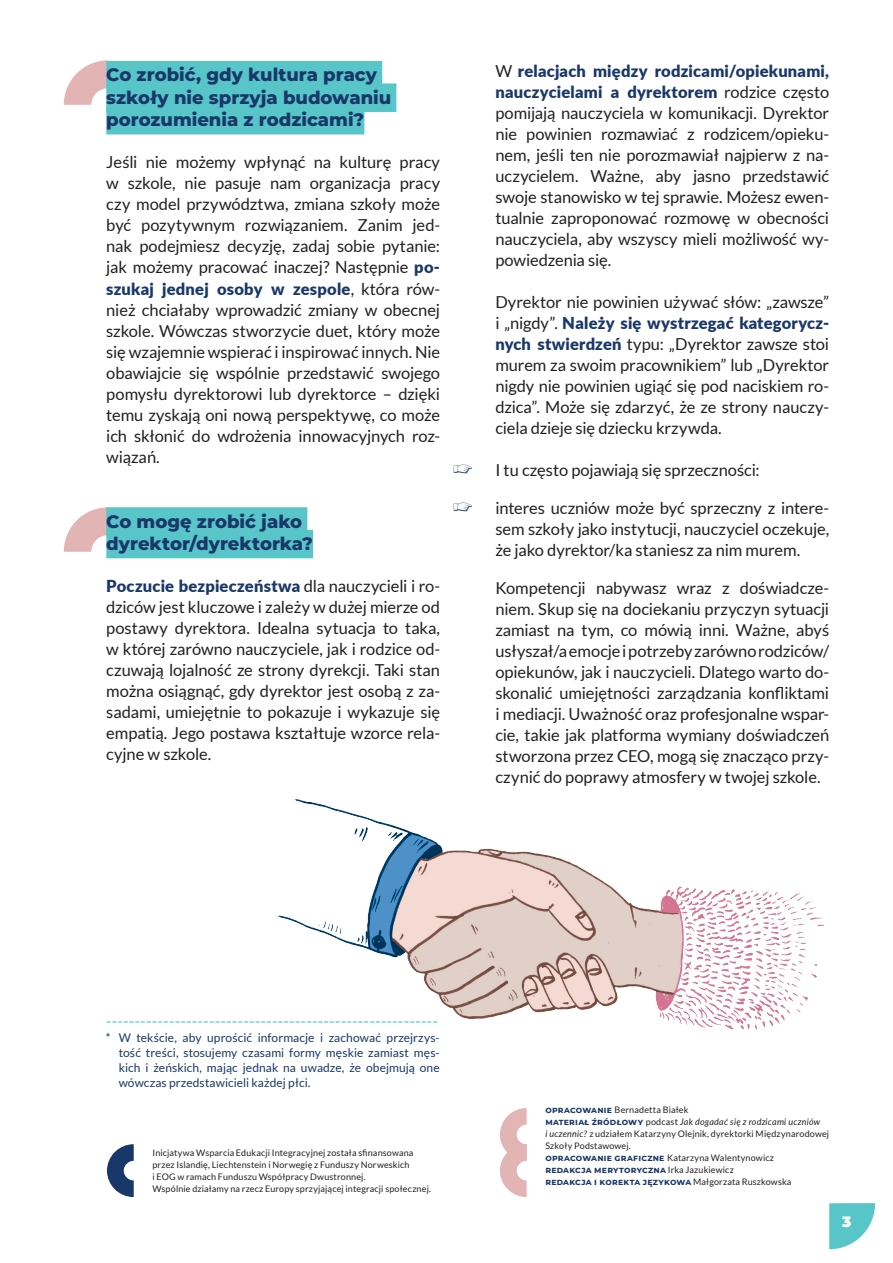
<style>
.page{position:relative;width:893px;height:1263px;background:#fff}
.page>*{position:absolute;margin:0;border:0;box-sizing:border-box;transform-origin:0 0}
.srodtytul{font:800 18px/22.5px "Montserrat";color:#193869}
.body{font:16.5px/21px "Lato";letter-spacing:-.01em;color:#231f20;text-align:justify}
.body-2{font:16.5px "Lato";color:#58c5c8}
.t1{font:900 15px "Montserrat Alternates";color:#fff}
.Paragraph_Style_1{font:12px/15px "Lato";letter-spacing:.005em;color:#193869;text-align:justify}
.body-3{font:9px/12px "Lato";letter-spacing:.015em;color:#231f20}
.body-4{font:700 9px "Montserrat";letter-spacing:.04em;color:#193869}
.body-5{font:700 9px "Montserrat";letter-spacing:.06em;color:#193869}
.s1{font-weight:900;color:#193869}
.s2{font-family:"Montserrat";font-weight:700;color:#193869}
.s3{font-style:italic}
.s4{font-family:"Lato";font-weight:400;color:#231f20}
</style>
<div class="page">
<svg style="left:829px;top:1203px;width:46px;height:46px"></svg>
<svg style="left:64px;top:60px;width:44px;height:45px"></svg>
<svg style="left:64px;top:507px;width:42px;height:45px"></svg>
<div style="left:106px;top:61px;width:276px;height:28px;background:#58c5c8"></div>
<div style="left:106px;top:83px;width:290px;height:29px;background:#58c5c8"></div>
<div style="left:106px;top:106px;width:258px;height:28px;background:#58c5c8"></div>
<div style="left:106px;top:507px;width:201px;height:29px;background:#58c5c8"></div>
<div style="left:106px;top:530px;width:207px;height:28px;background:#58c5c8"></div>
<svg style="left:500px;top:1108px;width:27px;height:89px"></svg>
<svg style="left:107px;top:1144px;width:27px;height:53px"></svg>
<img style="left:278px;top:799px;width:546px;height:231px">
<p class="srodtytul" style="left:106px;top:63px;width:286px">Co zrobić, gdy kultura pracy szkoły nie sprzyja budowaniu porozumienia z rodzicami?</p>
<p class="body" style="left:106px;top:152px;width:335px">Jeśli nie możemy wpłynąć na kulturę pracy w szkole, nie pasuje nam organizacja pracy czy model przywództwa, zmiana szkoły może być pozytywnym rozwiązaniem. Zanim jed&shy;nak podejmiesz decyzję, zadaj sobie pytanie: jak możemy pracować inaczej? Następnie <span class="s1">po&shy;szukaj jednej osoby w zespole</span>, która rów&shy;nież chciałaby wprowadzić zmiany w obecnej szkole. Wówczas stworzycie duet, który może się wzajemnie wspierać i inspirować innych. Nie obawiajcie się wspólnie przedstawić swojego pomysłu dyrektorowi lub dyrektorce – dzięki temu zyskają oni nową perspektywę, co może ich skłonić do wdrożenia innowacyjnych roz&shy;wiązań.</p>
<p class="srodtytul" style="left:106px;top:509px;width:208px">Co mogę zrobić jako dyrektor/dyrektorka?</p>
<p class="body" style="left:106px;top:576px;width:335px"><span class="s1">Poczucie bezpieczeństwa</span> dla nauczycieli i ro&shy;dziców jest kluczowe i zależy w dużej mierze od postawy dyrektora. Idealna sytuacja to taka, w której zarówno nauczyciele, jak i rodzice od&shy;czuwają lojalność ze strony dyrekcji. Taki stan można osiągnąć, gdy dyrektor jest osobą z za&shy;sadami, umiejętnie to pokazuje i wykazuje się empatią. Jego postawa kształtuje wzorce rela&shy;cyjne w szkole.</p>
<p class="body" style="left:495px;top:60px;width:335px">W <span class="s1">relacjach między rodzicami/opiekunami, nauczycielami a dyrektorem</span> rodzice często pomijają nauczyciela w komunikacji. Dyrektor nie powinien rozmawiać z rodzicem/opieku&shy;nem, jeśli ten nie porozmawiał najpierw z na&shy;uczycielem. Ważne, aby jasno przedstawić swoje stanowisko w tej sprawie. Możesz ewen&shy;tualnie zaproponować rozmowę w obecności nauczyciela, aby wszyscy mieli możliwość wy&shy;powiedzenia się.</p>
<p class="body" style="left:495px;top:291px;width:335px">Dyrektor nie powinien używać słów: „zawsze” i „nigdy”. <span class="s1">Należy się wystrzegać kategorycz&shy;nych stwierdzeń</span> typu: „Dyrektor zawsze stoi murem za swoim pracownikiem” lub „Dyrektor nigdy nie powinien ugiąć się pod naciskiem ro&shy;dzica”. Może się zdarzyć, że ze strony nauczy&shy;ciela dzieje się dziecku krzywda.</p>
<p class="body" style="left:495px;top:459px;width:266px">I tu często pojawiają się sprzeczności:</p>
<p class="body" style="left:495px;top:497px;width:335px">interes uczniów może być sprzeczny z intere&shy;sem szkoły jako instytucji, nauczyciel oczekuje, że jako dyrektor/ka staniesz za nim murem.</p>
<p class="body" style="left:495px;top:577px;width:335px">Kompetencji nabywasz wraz z doświadcze&shy;niem. Skup się na dociekaniu przyczyn sytuacji zamiast na tym, co mówią inni. Ważne, abyś usłyszał/a emocje i potrzeby zarówno rodziców/ opiekunów, jak i nauczycieli. Dlatego warto do&shy;skonalić umiejętności zarządzania konfliktami i mediacji. Uważność oraz profesjonalne wspar&shy;cie, takie jak platforma wymiany doświadczeń stworzona przez CEO, mogą się znacząco przy&shy;czynić do poprawy atmosfery w twojej szkole.</p>
<p class="body-2" style="left:106px;top:1012px;width:334px">----------------------------------------------------------</p>
<p class="Paragraph_Style_1" style="left:119px;top:1030px;width:323px;text-indent:-13px">* W tekście, aby uprościć informacje i zachować przejrzys&shy;tość treści, stosujemy czasami formy męskie zamiast męs&shy;kich i żeńskich, mając jednak na uwadze, że obejmują one wówczas przedstawicieli każdej płci.</p>
<p class="body-3" style="left:152px;top:1147px;width:280px">Inicjatywa Wsparcia Edukacji Integracyjnej została sfinansowana przez Islandię, Liechtenstein i Norwegię z Funduszy Norweskich<br>i EOG w ramach Funduszu Współpracy Dwustronnej.<br>Wspólnie działamy na rzecz Europy sprzyjającej integracji społecznej.</p>
<p class="body-3" style="left:545px;top:1104px;width:145px"><span class="s2">OPRACOWANIE</span> Bernadetta Białek</p>
<p class="body-3" style="left:545px;top:1116px;width:285px"><span class="s2">MATERIAŁ ŹRÓDŁOWY</span> podcast <span class="s3">Jak dogadać się z rodzicami uczniów<br>i uczennic?</span> z udziałem Katarzyny Olejnik, dyrektorki Międzynarodowej<br>Szkoły Podstawowej.</p>
<p class="body-3" style="left:545px;top:1152px;width:230px"><span class="s2">OPRACOWANIE GRAFICZNE</span> Katarzyna Walentynowicz</p>
<p class="body-5" style="left:545px;top:1164px;width:190px">REDAKCJA MERYTORYCZNA <span class="s4">Irka Jazukiewicz</span></p>
<p class="body-4" style="left:545px;top:1176px;width:247px">REDAKCJA I KOREKTA J ĘZYKOWA <span class="s4">Małgorzata Ruszkowska</span></p>
<p class="t1" style="left:842px;top:1211px;width:11px">3</p>
</div>
